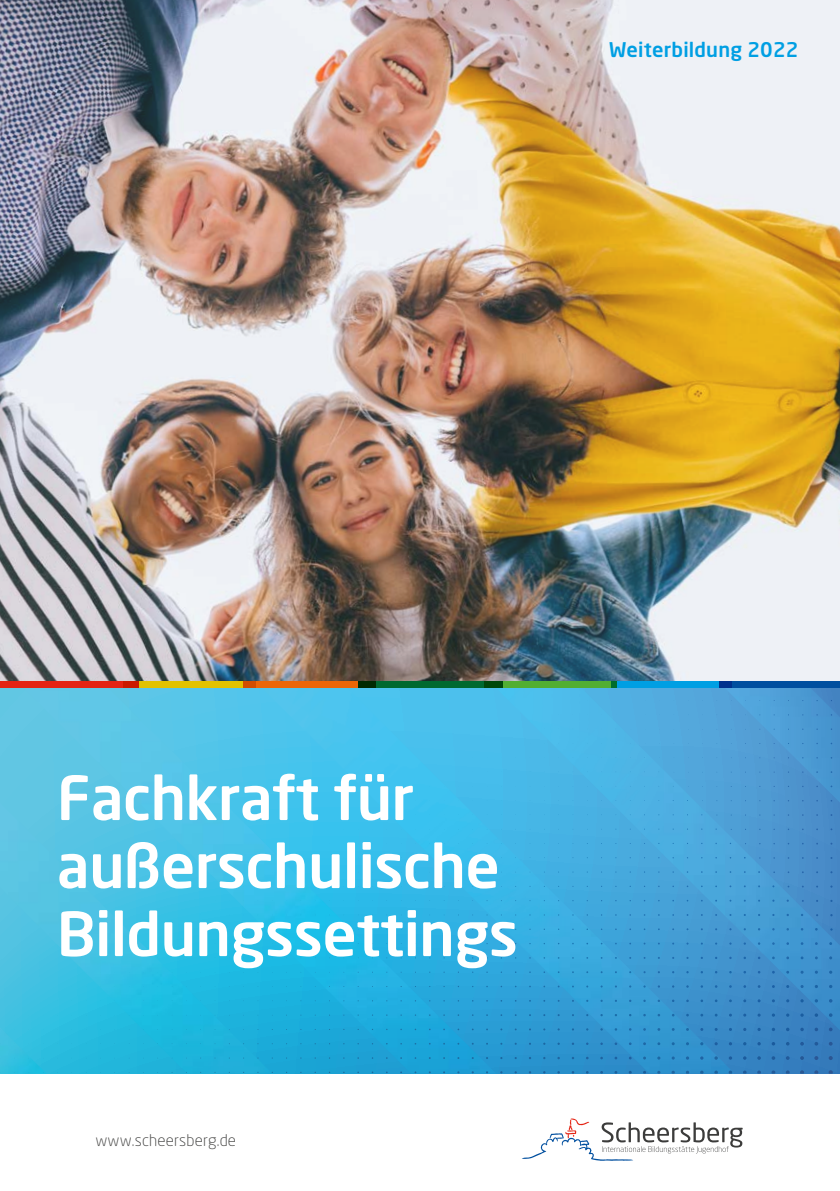
<style>
.page{position:relative;width:840px;height:1191px;background:#fff}
.page>*{position:absolute;margin:0;border:0;box-sizing:border-box;transform-origin:0 0}
.Heading{font:500 60px "Neo Sans Pro";letter-spacing:-.01em;color:#fff}
.t1{font:500 20px "Neo Sans Pro";letter-spacing:.01em;color:#009fe3}
.t2{font:300 16px "Neo Sans Pro";letter-spacing:.01em;color:#3c3c3b}
</style>
<div class="page">
<img style="left:0;top:0;width:839px;height:681px">
<svg style="left:0;top:687px;width:839px;height:386px;background:#429fd0"></svg>
<img style="left:23px;top:687px;width:473px;height:386px">
<svg style="left:261px;top:687px;width:7px;height:11px"></svg>
<img style="left:268px;top:687px;width:95px;height:102px">
<img style="left:359px;top:700px;width:93px;height:178px">
<img style="left:448px;top:789px;width:11px;height:179px">
<img style="left:539px;top:1053px;width:90px;height:4px">
<img style="left:629px;top:1053px;width:94px;height:20px">
<img style="left:719px;top:1059px;width:15px;height:14px">
<img style="left:809px;top:1064px;width:30px;height:9px">
<img style="left:377px;top:687px;width:82px;height:73px">
<div style="left:378px;top:687px;width:81px;height:69px;background:#4ac1ed"></div>
<img style="left:459px;top:687px;width:380px;height:366px">
<img style="left:691px;top:687px;width:148px;height:134px">
<img style="left:0;top:803px;width:272px;height:270px">
<img style="left:0;top:1027px;width:47px;height:46px">
<svg style="left:814px;top:1013px;width:3px;height:4px"></svg>
<svg style="left:828px;top:1013px;width:4px;height:4px"></svg>
<svg style="left:742px;top:1027px;width:4px;height:4px"></svg>
<svg style="left:757px;top:1027px;width:3px;height:4px"></svg>
<svg style="left:771px;top:1027px;width:3px;height:4px"></svg>
<svg style="left:785px;top:1027px;width:4px;height:4px"></svg>
<svg style="left:799px;top:1027px;width:4px;height:4px"></svg>
<svg style="left:814px;top:1027px;width:3px;height:4px"></svg>
<svg style="left:828px;top:1027px;width:4px;height:4px"></svg>
<svg style="left:742px;top:1042px;width:4px;height:3px"></svg>
<svg style="left:785px;top:1042px;width:4px;height:3px"></svg>
<svg style="left:799px;top:1041px;width:4px;height:4px"></svg>
<svg style="left:814px;top:1041px;width:3px;height:4px"></svg>
<svg style="left:828px;top:1041px;width:4px;height:4px"></svg>
<svg style="left:699px;top:1056px;width:4px;height:3px"></svg>
<svg style="left:742px;top:1056px;width:4px;height:3px"></svg>
<svg style="left:756px;top:1056px;width:4px;height:3px"></svg>
<svg style="left:785px;top:1056px;width:4px;height:4px"></svg>
<svg style="left:799px;top:1056px;width:4px;height:4px"></svg>
<svg style="left:813px;top:1056px;width:4px;height:4px"></svg>
<svg style="left:828px;top:1056px;width:4px;height:4px"></svg>
<svg style="left:699px;top:1070px;width:4px;height:3px"></svg>
<svg style="left:742px;top:1070px;width:4px;height:3px"></svg>
<svg style="left:756px;top:1070px;width:4px;height:3px"></svg>
<svg style="left:785px;top:1070px;width:4px;height:3px"></svg>
<svg style="left:799px;top:1070px;width:4px;height:3px"></svg>
<svg style="left:813px;top:1070px;width:4px;height:3px"></svg>
<svg style="left:828px;top:1070px;width:4px;height:3px"></svg>
<svg style="left:730px;top:1127px;width:12px;height:20px"></svg>
<svg style="left:522px;top:1133px;width:39px;height:26px"></svg>
<svg style="left:561px;top:1118px;width:72px;height:42px"></svg>
<svg style="left:601px;top:1122px;width:47px;height:30px"></svg>
<svg style="left:648px;top:1127px;width:39px;height:26px"></svg>
<svg style="left:687px;top:1122px;width:41px;height:31px"></svg>
<div style="left:0;top:681px;width:138px;height:6px;background:#e42313"></div>
<div style="left:123px;top:681px;width:133px;height:6px;background:#e2c200"></div>
<div style="left:244px;top:681px;width:132px;height:6px;background:#ec6608"></div>
<div style="left:358px;top:681px;width:144px;height:6px;background:#006930"></div>
<div style="left:484px;top:681px;width:132px;height:6px;background:#52ae32"></div>
<div style="left:610px;top:681px;width:121px;height:6px;background:#009fe3"></div>
<div style="left:718px;top:681px;width:121px;height:6px;background:#004f9f"></div>
<p class="t1" style="left:608px;top:37px;width:191px">Weiterbildung 2022</p>
<p class="Heading" style="left:57px;top:760px;width:358px">Fachkraft für</p>
<p class="Heading" style="left:57px;top:828px;width:444px">außerschulische</p>
<p class="Heading" style="left:57px;top:896px;width:462px">Bildungssettings</p>
<p class="t2" style="left:95px;top:1130px;width:142px">www.scheersberg.de</p>
</div>
